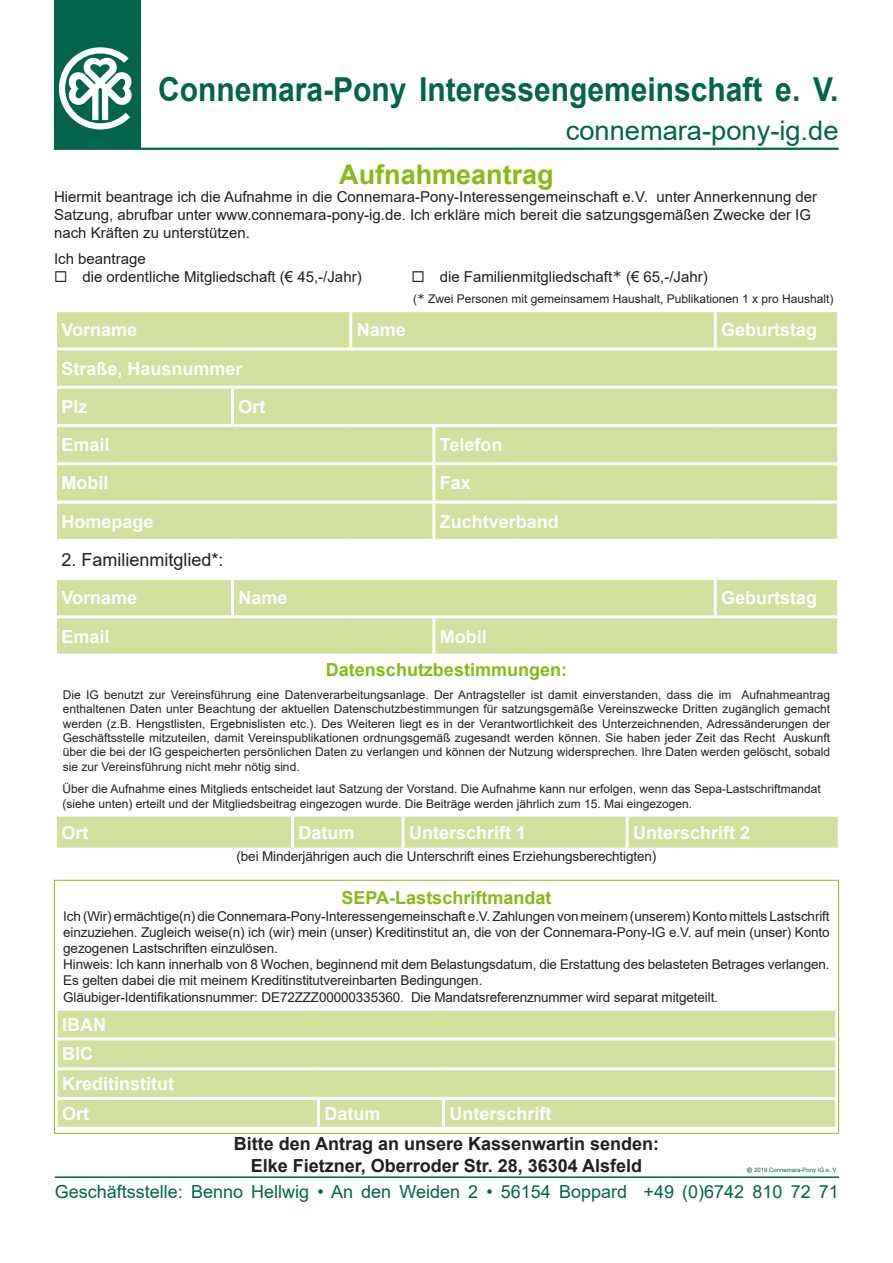
<style>
.page{position:relative;width:893px;height:1263px;background:#fff}
.page>*{position:absolute;margin:0;border:0;box-sizing:border-box;transform-origin:0 0}
.t1{font:700 33px "Arial";color:#02644b;scale:.91 1}
.t2{font:27px "Arial";color:#02644b}
.t3{font:700 27px "Arial";color:#88ba14}
.t4{font:700 18px "Arial";color:#fff}
.t5{font:700 18px "Arial";color:#231f20}
.t6{font:18px "Arial";color:#02644b}
.t7{font:700 18px "Arial";color:#88ba14}
.t8{font:18px "Arial";color:#231f20}
.t9{font:15px/18px "Arial";color:#231f20}
.t10{font:13.5px/16.2px "Arial";letter-spacing:-.01em;color:#231f20;text-align:justify}
.t11{font:12px/14.4px "Arial";color:#231f20;text-align:justify}
.t12{font:6px "Arial";color:#02644b}
.s1{font-family:"Verdana"}
.s2{font-family:"Verdana";font-weight:700}
</style>
<div class="page">
<hr style="left:55px;top:1176px;width:784px;height:2px;background:#02644b">
<hr style="left:54px;top:148px;width:785px;height:2px;background:#02644b">
<div style="left:54px;top:0;width:86px;height:149px;background:#02644b"></div>
<svg style="left:59px;top:47px;width:73px;height:82px"></svg>
<div style="left:57px;top:312px;width:780px;height:342px;background:#d2e09e"></div>
<div style="left:56px;top:540px;width:783px;height:39px;background:#fff"></div>
<hr style="left:349px;top:312px;width:3px;height:35px;background:#fff">
<hr style="left:714px;top:312px;width:3px;height:35px;background:#fff">
<hr style="left:54px;top:347px;width:178px;height:3px;background:#fff">
<hr style="left:232px;top:347px;width:119px;height:3px;background:#fff">
<hr style="left:351px;top:347px;width:83px;height:3px;background:#fff">
<hr style="left:434px;top:347px;width:281px;height:3px;background:#fff">
<hr style="left:715px;top:347px;width:125px;height:3px;background:#fff">
<hr style="left:54px;top:386px;width:178px;height:3px;background:#fff">
<hr style="left:232px;top:386px;width:119px;height:3px;background:#fff">
<hr style="left:231px;top:389px;width:3px;height:35px;background:#fff">
<hr style="left:351px;top:386px;width:83px;height:3px;background:#fff">
<hr style="left:434px;top:386px;width:281px;height:3px;background:#fff">
<hr style="left:715px;top:386px;width:125px;height:3px;background:#fff">
<hr style="left:54px;top:424px;width:178px;height:3px;background:#fff">
<hr style="left:232px;top:424px;width:119px;height:3px;background:#fff">
<hr style="left:351px;top:424px;width:83px;height:3px;background:#fff">
<hr style="left:434px;top:424px;width:281px;height:3px;background:#fff">
<hr style="left:432px;top:427px;width:3px;height:35px;background:#fff">
<hr style="left:715px;top:424px;width:125px;height:3px;background:#fff">
<hr style="left:54px;top:462px;width:178px;height:3px;background:#fff">
<hr style="left:232px;top:462px;width:119px;height:3px;background:#fff">
<hr style="left:351px;top:462px;width:83px;height:3px;background:#fff">
<hr style="left:434px;top:462px;width:281px;height:3px;background:#fff">
<hr style="left:432px;top:465px;width:3px;height:36px;background:#fff">
<hr style="left:715px;top:462px;width:125px;height:3px;background:#fff">
<hr style="left:54px;top:501px;width:178px;height:3px;background:#fff">
<hr style="left:232px;top:501px;width:119px;height:3px;background:#fff">
<hr style="left:351px;top:501px;width:83px;height:3px;background:#fff">
<hr style="left:434px;top:501px;width:281px;height:3px;background:#fff">
<hr style="left:432px;top:504px;width:3px;height:35px;background:#fff">
<hr style="left:715px;top:501px;width:125px;height:3px;background:#fff">
<hr style="left:54px;top:539px;width:178px;height:3px;background:#fff">
<hr style="left:232px;top:539px;width:119px;height:3px;background:#fff">
<hr style="left:351px;top:539px;width:83px;height:3px;background:#fff">
<hr style="left:434px;top:539px;width:281px;height:3px;background:#fff">
<hr style="left:715px;top:539px;width:125px;height:3px;background:#fff">
<hr style="left:54px;top:577px;width:178px;height:3px;background:#fff">
<hr style="left:232px;top:577px;width:119px;height:3px;background:#fff">
<hr style="left:231px;top:580px;width:3px;height:35px;background:#fff">
<hr style="left:351px;top:577px;width:83px;height:3px;background:#fff">
<hr style="left:434px;top:577px;width:281px;height:3px;background:#fff">
<hr style="left:715px;top:577px;width:125px;height:3px;background:#fff">
<hr style="left:714px;top:580px;width:3px;height:35px;background:#fff">
<hr style="left:54px;top:615px;width:178px;height:3px;background:#fff">
<hr style="left:232px;top:615px;width:119px;height:3px;background:#fff">
<hr style="left:351px;top:615px;width:83px;height:3px;background:#fff">
<hr style="left:434px;top:615px;width:281px;height:3px;background:#fff">
<hr style="left:432px;top:618px;width:3px;height:36px;background:#fff">
<hr style="left:715px;top:615px;width:125px;height:3px;background:#fff">
<div style="left:58px;top:1011px;width:777px;height:116px;background:#d2e09e"></div>
<hr style="left:55px;top:1037px;width:264px;height:3px;background:#fff">
<hr style="left:319px;top:1037px;width:124px;height:3px;background:#fff">
<hr style="left:443px;top:1037px;width:395px;height:3px;background:#fff">
<hr style="left:55px;top:1067px;width:264px;height:3px;background:#fff">
<hr style="left:319px;top:1067px;width:124px;height:3px;background:#fff">
<hr style="left:443px;top:1067px;width:395px;height:3px;background:#fff">
<hr style="left:55px;top:1097px;width:264px;height:3px;background:#fff">
<hr style="left:319px;top:1097px;width:124px;height:3px;background:#fff">
<hr style="left:317px;top:1100px;width:3px;height:27px;background:#fff">
<hr style="left:443px;top:1097px;width:395px;height:3px;background:#fff">
<hr style="left:442px;top:1100px;width:3px;height:27px;background:#fff">
<div style="left:54px;top:880px;width:785px;height:253px;border:1px solid #88ba14"></div>
<div style="left:57px;top:817px;width:781px;height:31px;background:#d2e09e"></div>
<hr style="left:291px;top:817px;width:3px;height:31px;background:#fff">
<hr style="left:402px;top:817px;width:3px;height:31px;background:#fff">
<hr style="left:626px;top:817px;width:3px;height:31px;background:#fff">
<p class="t1" style="left:158px;top:66px;width:749px">Connemara-Pony Interessengemeinschaft e. V.</p>
<p class="t2" style="left:566px;top:112px;width:274px">connemara-pony-ig.de</p>
<p class="t3" style="left:339px;top:156px;width:216px">Aufnahmeantrag</p>
<p class="t9" style="left:54px;top:188px;width:765px">Hiermit beantrage ich die Aufnahme in die Connemara-Pony-Interessengemeinschaft e.V. unter Annerkennung der<br>Satzung, abrufbar unter www.connemara-pony-ig.de. Ich erkläre mich bereit die satzungsgemäßen Zwecke der IG nach Kräften zu unterstützen.</p>
<p class="t9" style="left:54px;top:249px;width:93px">Ich beantrage</p>
<p class="t9" style="left:54px;top:267px;width:309px">◻ die ordentliche Mitgliedschaft (€ 45,-/Jahr)</p>
<p class="t9" style="left:411px;top:267px;width:298px">◻ die Familienmitgliedschaft<span class="s1">*</span> (€ 65,-/Jahr)</p>
<p class="t11" style="left:413px;top:292px;width:422px">(<span class="s1">*</span> Zwei Personen mit gemeinsamem Haushalt, Publikationen 1 x pro Haushalt)</p>
<p class="t4" style="left:62px;top:317px;width:77px">Vorname</p>
<p class="t4" style="left:357px;top:317px;width:51px">Name</p>
<p class="t4" style="left:721px;top:317px;width:98px">Geburtstag</p>
<p class="t4" style="left:62px;top:356px;width:183px">Straße, Hausnummer</p>
<p class="t4" style="left:62px;top:394px;width:28px">Plz</p>
<p class="t4" style="left:238px;top:394px;width:28px">Ort</p>
<p class="t4" style="left:62px;top:432px;width:50px">Email</p>
<p class="t4" style="left:440px;top:432px;width:64px">Telefon</p>
<p class="t4" style="left:62px;top:470px;width:48px">Mobil</p>
<p class="t4" style="left:440px;top:470px;width:33px">Fax</p>
<p class="t4" style="left:62px;top:509px;width:94px">Homepage</p>
<p class="t4" style="left:440px;top:509px;width:121px">Zuchtverband</p>
<p class="t8" style="left:62px;top:547px;width:164px">2. Familienmitglied*:</p>
<p class="t4" style="left:62px;top:585px;width:77px">Vorname</p>
<p class="t4" style="left:238px;top:585px;width:51px">Name</p>
<p class="t4" style="left:721px;top:585px;width:98px">Geburtstag</p>
<p class="t4" style="left:62px;top:623px;width:50px">Email</p>
<p class="t4" style="left:440px;top:623px;width:48px">Mobil</p>
<p class="t7" style="left:326px;top:657px;width:243px">Datenschutzbestimmungen:</p>
<p class="t11" style="left:63px;top:687px;width:769px">Die IG benutzt zur Vereinsführung eine Datenverarbeitungsanlage. Der Antragsteller ist damit einverstanden, dass die im Aufnahmeantrag enthaltenen Daten unter Beachtung der aktuellen Datenschutzbestimmungen für satzungsgemäße Vereinszwecke Dritten zugänglich gemacht werden (z.B. Hengstlisten, Ergebnislisten etc.). Des Weiteren liegt es in der Verantwortlichkeit des Unterzeichnenden, Adressänderungen der Geschäftsstelle mitzuteilen, damit Vereinspublikationen ordnungsgemäß zugesandt werden können. Sie haben jeder Zeit das Recht Auskunft über die bei der IG gespeicherten persönlichen Daten zu verlangen und können der Nutzung widersprechen. Ihre Daten werden gelöscht, sobald sie zur Vereinsführung nicht mehr nötig sind.</p>
<p class="t11" style="left:63px;top:782px;width:760px">Über die Aufnahme eines Mitglieds entscheidet laut Satzung der Vorstand. Die Aufnahme kann nur erfolgen, wenn das Sepa-Lastschriftmandat (siehe unten) erteilt und der Mitgliedsbeitrag eingezogen wurde. Die Beiträge werden jährlich zum 15. Mai eingezogen.</p>
<p class="t4" style="left:62px;top:820px;width:28px">Ort</p>
<p class="t4" style="left:298px;top:820px;width:57px">Datum</p>
<p class="t4" style="left:409px;top:820px;width:119px">Unterschrift 1</p>
<p class="t4" style="left:633px;top:820px;width:119px">Unterschrift 2</p>
<p class="t10" style="left:237px;top:848px;width:421px">(bei Minderjährigen auch die Unterschrift eines Erziehungsberechtigten)</p>
<p class="t7" style="left:342px;top:885px;width:211px">SEPA-Lastschriftmandat</p>
<p class="t10" style="left:63px;top:908px;width:768px">Ich (Wir) ermächtige(n) die Connemara-Pony-Interessengemeinschaft e.V. Zahlungen von meinem (unserem) Konto mittels Lastschrift einzuziehen. Zugleich weise(n) ich (wir) mein (unser) Kreditinstitut an, die von der Connemara-Pony-IG e.V. auf mein (unser) Konto gezogenen Lastschriften einzulösen.</p>
<p class="t10" style="left:63px;top:956px;width:768px">Hinweis: Ich kann innerhalb von 8 Wochen, beginnend mit dem Belastungsdatum, die Erstattung des belasteten Betrages verlangen.<br>Es gelten dabei die mit meinem Kreditinstitutvereinbarten Bedingungen.</p>
<p class="t10" style="left:63px;top:989px;width:656px">Gläubiger-Identifikationsnummer: DE72ZZZ00000335360. Die Mandatsreferenznummer wird separat mitgeteilt.</p>
<p class="t4" style="left:62px;top:1011px;width:45px">IBAN</p>
<p class="t4" style="left:62px;top:1041px;width:32px">BIC</p>
<p class="t4" style="left:62px;top:1071px;width:113px">Kreditinstitut</p>
<p class="t4" style="left:62px;top:1101px;width:29px">Ort</p>
<p class="t4" style="left:325px;top:1101px;width:57px">Datum</p>
<p class="t4" style="left:449px;top:1101px;width:104px">Unterschrift</p>
<p class="t5" style="left:234px;top:1131px;width:427px">Bitte den Antrag an unsere Kassenwartin senden:</p>
<p class="t5" style="left:251px;top:1153px;width:393px">Elke Fietzner, Oberroder Str. 28, 36304 Alsfeld</p>
<p class="t12" style="left:747px;top:1166px;width:92px"><span class="s2">©</span> 2019 Connemara-Pony IG e. V.</p>
<p class="t6" style="left:55px;top:1179px;width:786px">Geschäftsstelle: Benno Hellwig • An den Weiden 2 • 56154 Boppard +49 (0)6742 810 72 71</p>
</div>
